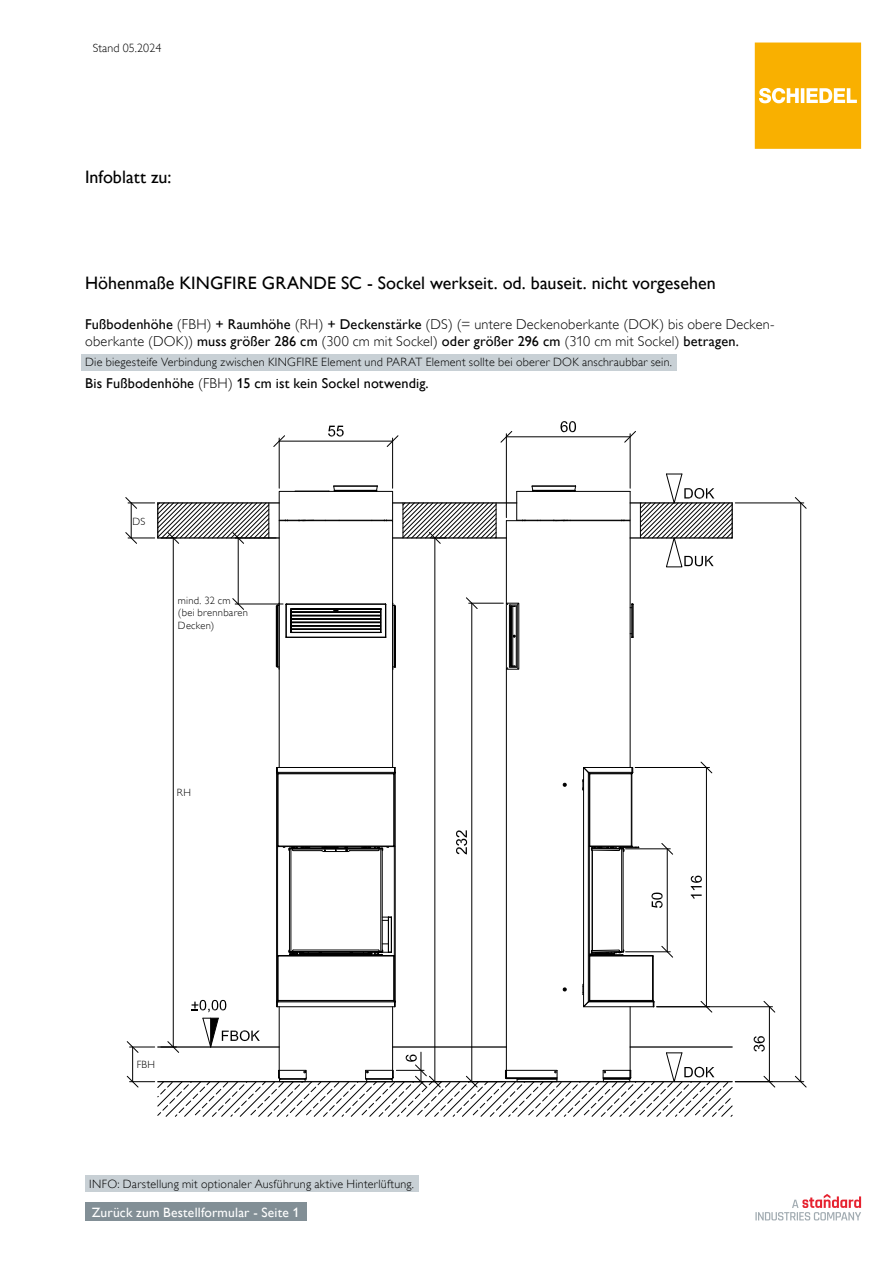
<style>
.page{position:relative;width:893px;height:1263px;background:#fff}
.page>*{position:absolute;margin:0;border:0;box-sizing:border-box;transform-origin:0 0}
.t1{font:18px "Gill Alt One";letter-spacing:.005em;color:#000}
.t2{font:14.25px/17.1px "Gill Alt One MT Light";letter-spacing:.015em;color:#000}
.t3{font:14.25px "Gill Alt One";letter-spacing:.01em;color:#000}
.t4{font:13.5px "Gill Alt One";letter-spacing:.015em;color:#fff}
.t5{font:12px "Gill Alt One MT Light";letter-spacing:.02em;color:#000}
.t6{font:10.5px/12.6px "Gill Alt One MT Light";letter-spacing:.025em;color:#000}
.s1{font-family:"Gill Alt One"}
.s2{font-family:"Gill Alt One MT Light"}
</style>
<div class="page">
<svg style="left:755px;top:43px;width:106px;height:106px"></svg>
<svg style="left:755px;top:1194px;width:106px;height:26px"></svg>
<div style="left:85px;top:1202px;width:221px;height:18px;background:#828f96"></div>
<svg style="left:125px;top:421px;width:682px;height:696px"></svg>
<div style="left:85px;top:1175px;width:333px;height:17px;background:#c8d0d5"></div>
<div style="left:81px;top:354px;width:595px;height:17px;background:#c8d0d5"></div>
<p class="t5" style="left:93px;top:41px;width:70px">Stand 05.2024</p>
<p class="t1" style="left:85px;top:166px;width:88px">Infoblatt zu:</p>
<p class="t1" style="left:85px;top:272px;width:632px">Höhenmaße KINGFIRE GRANDE SC - Sockel werkseit. od. bauseit. nicht vorgesehen</p>
<p class="t2" style="left:85px;top:315px;width:691px"><span class="s1">Fußbodenhöhe</span> (FBH) <span class="s1">+ Raumhöhe</span> (RH) <span class="s1">+ Deckenstärke</span> (DS) (= untere Deckenoberkante (DOK) bis obere Decken&shy;oberkante (DOK)) <span class="s1">muss größer 286 cm</span> (300 cm mit Sockel) <span class="s1">oder größer 296 cm</span> (310 cm mit Sockel) <span class="s1">betragen.</span></p>
<p class="t3" style="left:85px;top:375px;width:345px">Bis Fußbodenhöhe <span class="s2">(FBH)</span> 15 cm ist kein Sockel notwendig.</p>
<p class="t5" style="left:85px;top:355px;width:588px">Die biegesteife Verbindung zwischen KINGFIRE Element und PARAT Element sollte bei oberer DOK anschraubbar sein.</p>
<p class="t6" style="left:132px;top:515px;width:14px">DS</p>
<p class="t6" style="left:178px;top:594px;width:72px">mind. 32 cm (bei brennbaren<br>Decken)</p>
<p class="t6" style="left:177px;top:786px;width:16px">RH</p>
<p class="t6" style="left:137px;top:1058px;width:20px">FBH</p>
<p class="t5" style="left:89px;top:1176px;width:326px">INFO: Darstellung mit optionaler Ausführung aktive Hinterlüftung.</p>
<p class="t4" style="left:92px;top:1204px;width:209px">Zurück zum Bestellformular - Seite 1</p>
</div>
